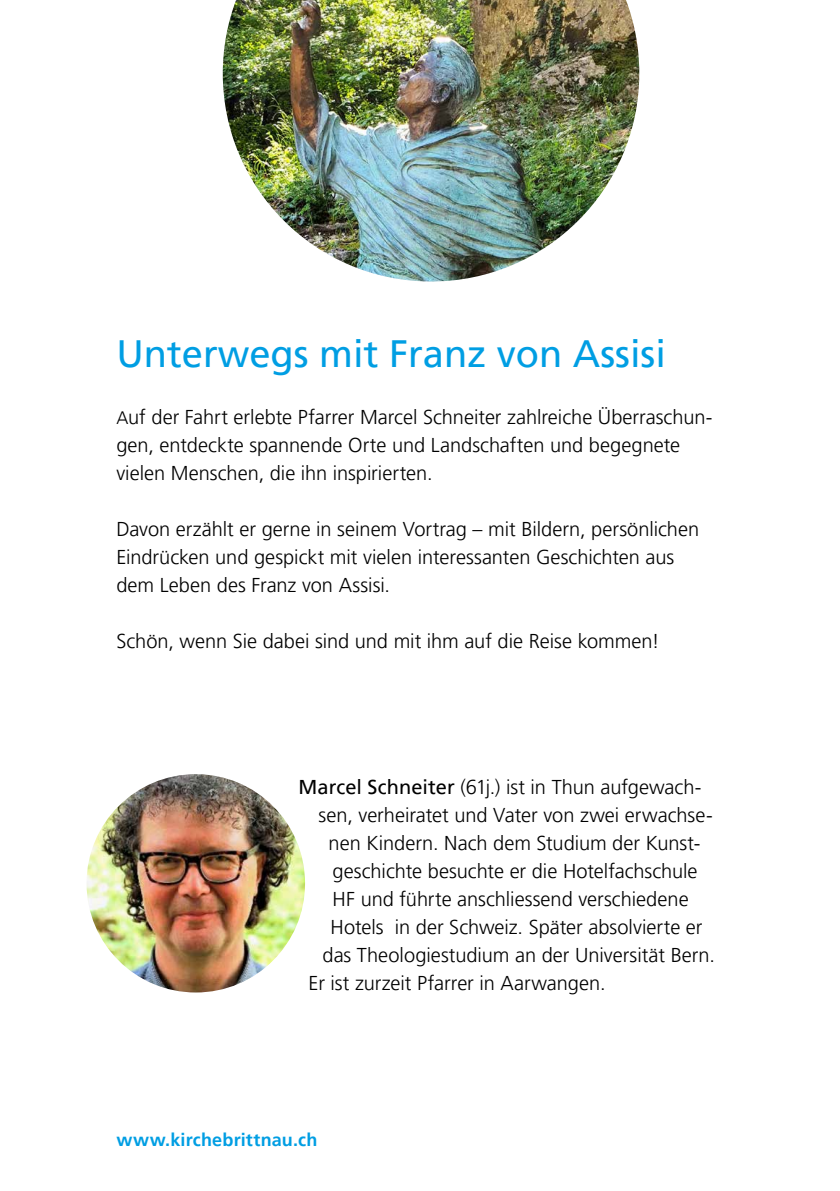
<style>
.page{position:relative;width:840px;height:1191px;background:#fff}
.page>*{position:absolute;margin:0;border:0;box-sizing:border-box;transform-origin:0 0}
.t1{font:38px "Frutiger LT Pro";color:#009ee3}
.t2{font:300 20px/28px "Frutiger LT Pro";color:#000}
.t3{font:700 18px "Frutiger LT Pro";letter-spacing:.01em;color:#009ee3}
.s1{font-size:18px}
.s2{font-weight:400}
</style>
<div class="page">
<img style="left:223px;top:0;width:416px;height:281px">
<img style="left:86px;top:774px;width:219px;height:218px;border-radius:109px">
<h1 class="t1" style="left:116px;top:331px;width:550px">Unterwegs mit Franz von Assisi</h1>
<p class="t2" style="left:116px;top:403px;width:597px"><span class="s1">A</span>uf der Fahrt erlebte Pfarrer Marcel Schneiter zahlreiche Überraschun&shy;gen, entdeckte spannende Orte und Landschaften und begegnete vielen Menschen, die ihn inspirierten.</p>
<p class="t2" style="left:116px;top:515px;width:584px">Davon erzählt er gerne in seinem Vortrag – mit Bildern, persönlichen<br>Eindrücken und gespickt mit vielen interessanten Geschichten aus dem Leben des Franz von Assisi.</p>
<p class="t2" style="left:116px;top:627px;width:544px">Schön, wenn Sie dabei sind und mit ihm auf die Reise kommen!</p>
<p class="t2" style="left:298px;top:772px;width:404px"><span class="s2">Marcel Schneiter</span> (61j.) ist in Thun aufgewach-</p>
<p class="t2" style="left:318px;top:800px;width:395px">sen, verheiratet und Vater von zwei erwachse-</p>
<p class="t2" style="left:328px;top:828px;width:373px">nen Kindern. Nach dem Studium der Kunst-</p>
<p class="t2" style="left:332px;top:856px;width:366px">geschichte besuchte er die Hotelfachschule</p>
<p class="t2" style="left:332px;top:884px;width:357px">HF und führte anschliessend verschiedene</p>
<p class="t2" style="left:330px;top:912px;width:373px">Hotels in der Schweiz. Später absolvierte er</p>
<p class="t2" style="left:322px;top:940px;width:394px">das Theologiestudium an der Universität Bern.</p>
<p class="t2" style="left:308px;top:968px;width:298px">Er ist zurzeit Pfarrer in Aarwangen.</p>
<p class="t3" style="left:116px;top:1128px;width:202px">www.kirchebrittnau.ch</p>
</div>
